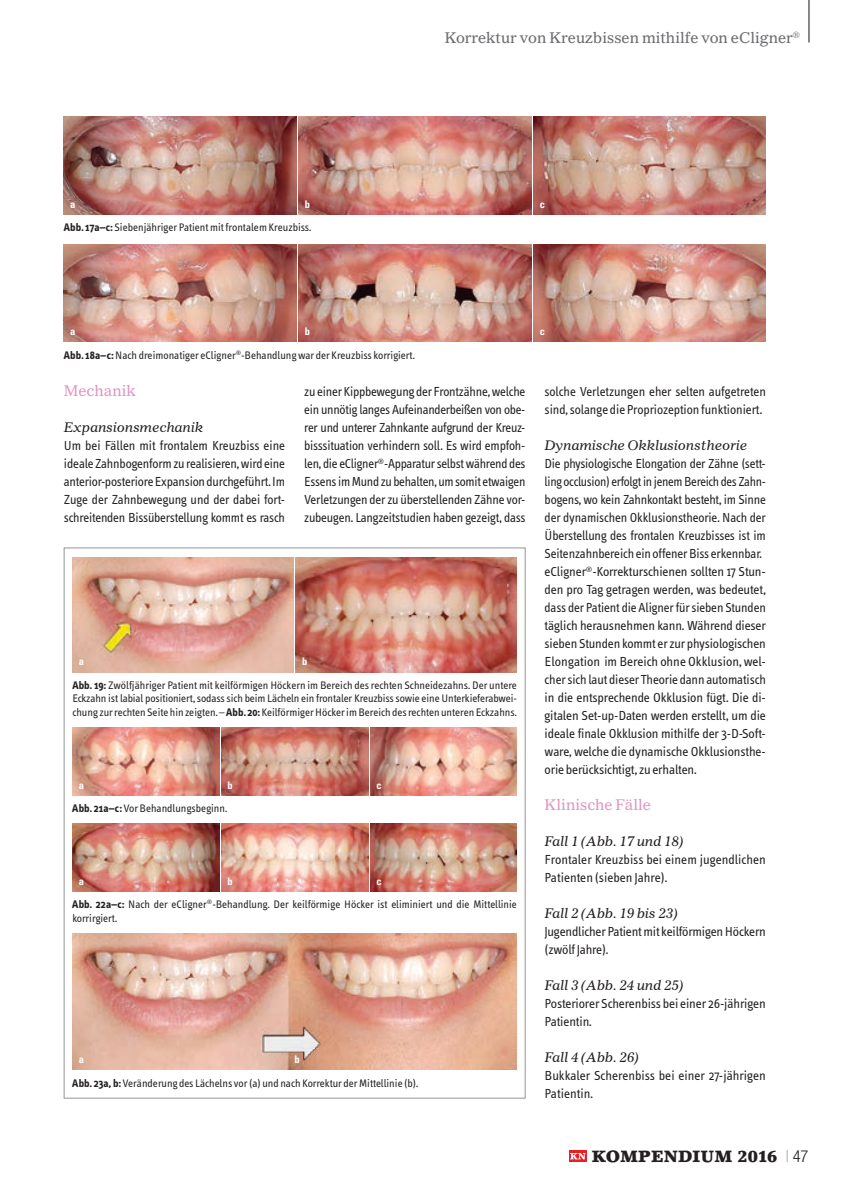
<style>
.page{position:relative;width:851px;height:1191px;background:#fff}
.page>*{position:absolute;margin:0;border:0;box-sizing:border-box;transform-origin:0 0}
.t1{font:900 16.2px "Lino Letter";color:#231f20}
.t2{font:15px "Gazette LH";color:#6c6d70}
.t3{font:15px "Gazette LH";color:#e197c1}
.t4{font:13.5px/18px "Info Text";letter-spacing:-.01em;color:#231f20}
.t5{font:italic 13.5px "Gazette LH";color:#231f20}
.t6{font:11.25px/13.5px "Info Text";color:#231f20;text-align:justify}
.t7{font:700 condensed 10.5px "Univers";color:#fff}
.s1{font-weight:700}
.s2{font-family:"Helvetica Neue";font-weight:200;font-size:16.5px}
.s3{font-family:"Helvetica Neue";font-weight:300;font-stretch:condensed;font-size:16.5px}
</style>
<div class="page">
<svg style="left:569px;top:1150px;width:17px;height:11px"></svg>
<svg style="left:570px;top:1153px;width:15px;height:6px"></svg>
<hr style="left:808px;top:0;width:1px;height:43px;background:#231f20">
<img style="left:72px;top:557px;width:221px;height:115px">
<img style="left:72px;top:933px;width:445px;height:136px">
<img style="left:72px;top:727px;width:147px;height:68px">
<img style="left:72px;top:823px;width:147px;height:68px">
<img style="left:221px;top:727px;width:147px;height:68px">
<img style="left:221px;top:823px;width:147px;height:68px">
<img style="left:370px;top:727px;width:147px;height:68px">
<img style="left:370px;top:823px;width:147px;height:68px">
<img style="left:296px;top:557px;width:221px;height:115px">
<img style="left:64px;top:117px;width:232px;height:97px">
<img style="left:64px;top:244px;width:232px;height:98px">
<img style="left:298px;top:117px;width:233px;height:97px">
<img style="left:298px;top:244px;width:233px;height:98px">
<img style="left:533px;top:117px;width:232px;height:97px">
<img style="left:533px;top:244px;width:232px;height:98px">
<p class="t2" style="left:445px;top:28px;width:356px">Korrektur von Kreuzbissen mithilfe von eCligner<sup>®</sup></p>
<p class="t7" style="left:70px;top:198px;width:7px">a</p>
<p class="t7" style="left:305px;top:198px;width:7px">b</p>
<p class="t6" style="left:64px;top:221px;width:249px"><span class="s1">Abb. 17a–c:</span> Siebenjähriger Patient mit frontalem Kreuzbiss.</p>
<p class="t7" style="left:70px;top:325px;width:7px">a</p>
<p class="t7" style="left:305px;top:325px;width:7px">b</p>
<p class="t6" style="left:64px;top:348px;width:352px"><span class="s1">Abb. 18a–c:</span> Nach dreimonatiger eCligner<sup>®</sup>-Behandlung war der Kreuzbiss korrigiert.</p>
<p class="t7" style="left:539px;top:198px;width:7px">c</p>
<p class="t7" style="left:539px;top:325px;width:7px">c</p>
<p class="t3" style="left:64px;top:381px;width:74px">Mechanik</p>
<p class="t5" style="left:64px;top:419px;width:141px">Expansionsmechanik</p>
<p class="t4" style="left:64px;top:437px;width:223px;text-align:justify">Um bei Fällen mit frontalem Kreuzbiss eine ideale Zahnbogenform zu realisieren, wird eine anterior-posteriore Expansion durchgeführt. Im Zuge der Zahnbewegung und der dabei fort&shy;schreitenden Bissüberstellung kommt es rasch</p>
<p class="t4" style="left:304px;top:383px;width:223px;text-align:justify">zu einer Kippbewegung der Frontzähne, welche ein unnötig langes Aufeinanderbeißen von obe&shy;rer und unterer Zahnkante aufgrund der Kreuz&shy;bisssituation verhindern soll. Es wird empfoh&shy;len, die eCligner<sup>®</sup>-Apparatur selbst während des Essens im Mund zu behalten, um somit etwaigen Verletzungen der zu überstellenden Zähne vor&shy;zubeugen. Langzeitstudien haben gezeigt, dass</p>
<p class="t4" style="left:544px;top:383px;width:223px">solche Verletzungen eher selten aufgetreten sind, solange die Propriozeption funktioniert.</p>
<p class="t5" style="left:544px;top:437px;width:204px">Dynamische Okklusionstheorie</p>
<p class="t4" style="left:544px;top:455px;width:223px">Die physiologische Elongation der Zähne (sett&shy;ling occlusion) erfolgt in jenem Bereich des Zahn&shy;bogens, wo kein Zahnkontakt besteht, im Sinne der dynamischen Okklusionstheorie. Nach der Überstellung des frontalen Kreuzbisses ist im Seitenzahnbereich ein offener Biss erkennbar. eCligner<sup>®</sup>-Korrekturschienen sollten 17 Stun&shy;den pro Tag getragen werden, was bedeutet, dass der Patient die Aligner für sieben Stunden täglich herausnehmen kann. Während dieser sieben Stunden kommt er zur physiologischen Elongation im Bereich ohne Okklusion, wel&shy;cher sich laut dieser Theorie dann automatisch in die entsprechende Okklusion fügt. Die di&shy;gitalen Set-up-Daten werden erstellt, um die ideale finale Okklusion mithilfe der 3-D-Soft&shy;ware, welche die dynamische Okklusionsthe&shy;orie berücksichtigt, zu erhalten.</p>
<p class="t3" style="left:544px;top:795px;width:108px">Klinische Fälle</p>
<p class="t5" style="left:544px;top:833px;width:140px">Fall 1 (Abb. 17 und 18)</p>
<p class="t4" style="left:544px;top:851px;width:223px">Frontaler Kreuzbiss bei einem jugendlichen<br>Patienten (sieben Jahre).</p>
<p class="t5" style="left:544px;top:905px;width:135px">Fall 2 (Abb. 19 bis 23)</p>
<p class="t4" style="left:544px;top:923px;width:223px">Jugendlicher Patient mit keilförmigen Höckern (zwölf Jahre).</p>
<p class="t5" style="left:544px;top:977px;width:140px">Fall 3 (Abb. 24 und 25)</p>
<p class="t4" style="left:544px;top:995px;width:223px">Posteriorer Scherenbiss bei einer 26-jährigen<br>Patientin.</p>
<p class="t5" style="left:544px;top:1049px;width:96px">Fall 4 (Abb. 26)</p>
<p class="t4" style="left:544px;top:1067px;width:223px">Bukkaler Scherenbiss bei einer 27-jährigen<br>Patientin.</p>
<p class="t7" style="left:302px;top:655px;width:7px">b</p>
<p class="t7" style="left:79px;top:655px;width:7px">a</p>
<p class="t6" style="left:72px;top:678px;width:446px"><span class="s1">Abb. 19:</span> Zwölfjähriger Patient mit keilförmigen Höckern im Bereich des rechten Schneidezahns. Der untere Eckzahn ist labial positioniert, sodass sich beim Lächeln ein frontaler Kreuzbiss sowie eine Unterkieferabwei&shy;chung zur rechten Seite hin zeigten. – <span class="s1">Abb. 20:</span> Keilförmiger Höcker im Bereich des rechten unteren Eckzahns.</p>
<p class="t7" style="left:227px;top:778px;width:7px">b</p>
<p class="t7" style="left:79px;top:778px;width:7px">a</p>
<p class="t7" style="left:376px;top:778px;width:7px">c</p>
<p class="t6" style="left:72px;top:802px;width:156px"><span class="s1">Abb. 21a–c:</span> Vor Behandlungsbeginn.</p>
<p class="t7" style="left:227px;top:874px;width:7px">b</p>
<p class="t7" style="left:79px;top:874px;width:7px">a</p>
<p class="t7" style="left:376px;top:874px;width:7px">c</p>
<p class="t6" style="left:72px;top:897px;width:446px"><span class="s1">Abb. 22a–c:</span> Nach der eCligner<sup>®</sup>-Behandlung. Der keilförmige Höcker ist eliminiert und die Mittellinie korrirgiert.</p>
<p class="t7" style="left:294px;top:1053px;width:7px">b</p>
<p class="t7" style="left:79px;top:1053px;width:7px">a</p>
<p class="t6" style="left:72px;top:1076px;width:347px"><span class="s1">Abb. 23a, b:</span> Veränderung des Lächelns vor (a) und nach Korrektur der Mittellinie (b).</p>
<p class="t1" style="left:591px;top:1146px;width:218px">KOMPENDIUM 2016 <span class="s2">|</span> <span class="s3">47</span></p>
</div>
